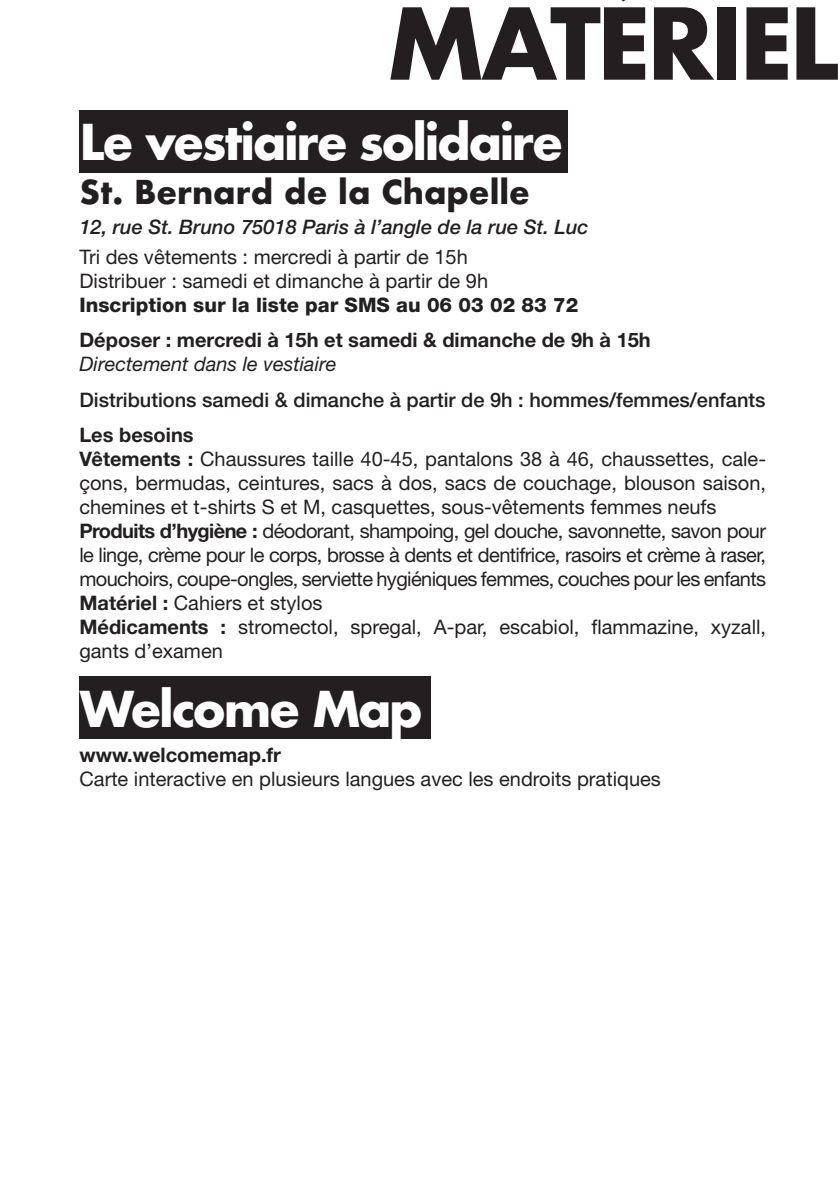
<style>
.page{position:relative;width:840px;height:1191px;background:#fff}
.page>*{position:absolute;margin:0;border:0;box-sizing:border-box;transform-origin:0 0}
.t1{font:700 96px "Futura";letter-spacing:-.05em;color:#231f20}
.t2{font:700 48px "Futura";letter-spacing:-.05em;color:#fff}
.t3{font:700 32px "Futura";color:#231f20}
.t4{font:20px/24px "Helvetica Neue LT Std";color:#231f20}
.t5{font:700 20px "Helvetica Neue LT Std";color:#231f20}
.t6{font:500 20px "Helvetica Neue LT Std";color:#231f20}
.t7{font:italic 500 20px "Helvetica Neue LT Std";color:#231f20}
.t8{font:800 20px "Helvetica Neue LT Std";color:#231f20}
.t9{font:italic 20px "Helvetica Neue LT Std";color:#231f20}
.s1{font-weight:700}
</style>
<div class="page">
<div style="left:79px;top:676px;width:352px;height:62px;background:#231f20"></div>
<div style="left:79px;top:111px;width:488px;height:62px;background:#231f20"></div>
<h1 class="t1" style="left:386px;top:-26px;width:455px">MATÉRIEL</h1>
<h2 class="t2" style="left:79px;top:108px;width:485px">Le vestiaire solidaire</h2>
<h3 class="t3" style="left:79px;top:169px;width:452px">St. Bernard de la Chapelle</h3>
<p class="t7" style="left:79px;top:215px;width:510px">12, rue St. Bruno 75018 Paris à l’angle de la rue St. Luc</p>
<p class="t4" style="left:79px;top:244px;width:410px">Tri des vêtements : mercredi à partir de 15h<br>Distribuer : samedi et dimanche à partir de 9h</p>
<p class="t8" style="left:79px;top:293px;width:500px">Inscription sur la liste par SMS au 06 03 02 83 72</p>
<p class="t5" style="left:79px;top:328px;width:572px">Déposer : mercredi à 15h et samedi &amp; dimanche de 9h à 15h</p>
<p class="t9" style="left:79px;top:352px;width:258px">Directement dans le vestiaire</p>
<p class="t6" style="left:79px;top:387px;width:687px">Distributions samedi &amp; dimanche à partir de 9h : hommes/femmes/enfants</p>
<p class="t4" style="left:79px;top:422px;width:688px"><span class="s1">Les besoins<br>Vêtements :</span> Chaussures taille 40-45, pantalons 38 à 46, chaussettes, cale&shy;çons, bermudas, ceintures, sacs à dos, sacs de couchage, blouson saison, chemines et t-shirts S et M, casquettes, sous-vêtements femmes neufs <span class="s1">Produits d’hygiène :</span> déodorant, shampoing, gel douche, savonnette, savon pour le linge, crème pour le corps, brosse à dents et dentifrice, rasoirs et crème à raser, mouchoirs, coupe-ongles, serviette hygiéniques femmes, couches pour les enfants <span class="s1">Matériel :</span> Cahiers et stylos<br><span class="s1">Médicaments :</span> stromectol, spregal, A-par, escabiol, flammazine, xyzall, gants d’examen</p>
<h2 class="t2" style="left:79px;top:674px;width:344px">Welcome Map</h2>
<p class="t5" style="left:79px;top:743px;width:203px">www.welcomemap.fr</p>
<p class="t4" style="left:79px;top:767px;width:582px">Carte interactive en plusieurs langues avec les endroits pratiques</p>
</div>
